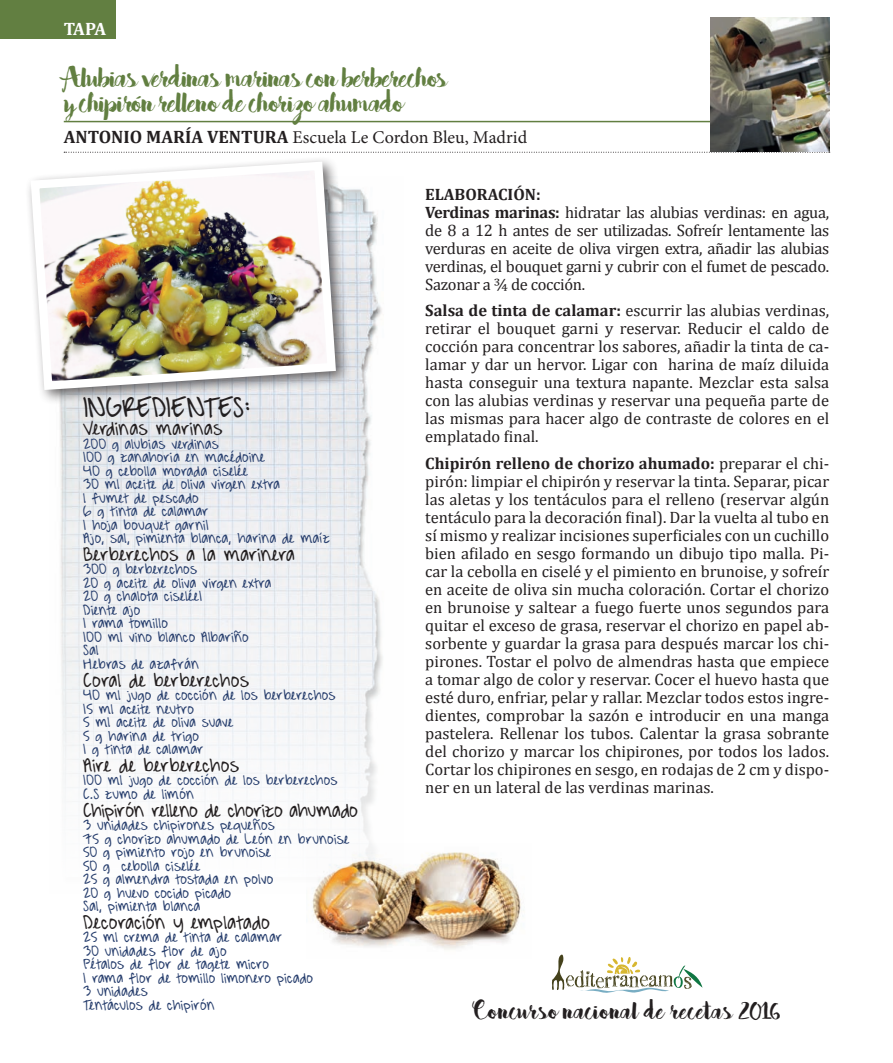
<style>
.page{position:relative;width:893px;height:1063px;background:#fff}
.page>*{position:absolute;margin:0;border:0;box-sizing:border-box;transform-origin:0 0}
.t1{font:34.5px/25.5px "Bakery";letter-spacing:-.04em;color:#627f41}
.t2{font:34.5px "A Hundred Miles";letter-spacing:-.01em;color:#231f20}
.t3{font:30px "Bakery";color:#231f20}
.t4{font:24px "A Hundred Miles";color:#231f20}
.t5{font:24px "A Hundred Miles";letter-spacing:.02em;color:#231f20}
.t6{font:18px/13.5px "A Hundred Miles";letter-spacing:.02em;color:#283f6e}
.t7{font:18px "Minion Pro";color:#231f20}
.t8{font:700 18px "Cambria";color:#fff}
.t9{font:16.5px/18px "Cambria";letter-spacing:-.02em;color:#231f20;text-align:justify}
.s1{font-family:"Cambria";font-weight:700}
.s2{font-weight:700}
</style>
<div class="page">
<div style="left:0;top:0;width:116px;height:39px;background:#627f41"></div>
<img style="left:59px;top:189px;width:324px;height:650px">
<hr style="left:64px;top:121px;width:765px;height:1px;background:#627f41">
<svg style="left:64px;top:152px;width:766px;height:1px"></svg>
<div style="left:25px;top:156px;width:326px;height:250px;background:#231f20;opacity:.67"></div>
<img style="left:26px;top:157px;width:314px;height:237px">
<svg style="left:552px;top:954px;width:150px;height:39px"></svg>
<img style="left:312px;top:843px;width:209px;height:107px">
<img style="left:710px;top:18px;width:119px;height:134px">
<p class="t8" style="left:64px;top:18px;width:44px">TAPA</p>
<h1 class="t1" style="left:64px;top:62px;width:385px">Alubias verdinas marinas con berberechos y chipirón relleno de chorizo ahumado</h1>
<p class="t7" style="left:64px;top:126px;width:465px"><span class="s1">ANTONIO MARÍA VENTURA</span> Escuela Le Cordon Bleu, Madrid</p>
<h1 class="t2" style="left:83px;top:390px;width:169px">INGREDIENTES:</h1>
<h3 class="t4" style="left:83px;top:416px;width:141px">Verdinas marinas</h3>
<p class="t6" style="left:83px;top:437px;width:248px">200 g alubias verdinas<br>100 g zanahoria en macédoine<br>40 g cebolla morada ciselée<br>30 ml aceite de oliva virgen extra<br>l fumet de pescado<br>6 g tinta de calamar<br>1 hoja bouquet garni1<br>Ajo, sal, pimienta blanca, harina de maíz</p>
<h3 class="t4" style="left:83px;top:542px;width:213px">Berberechos a la marinera</h3>
<p class="t6" style="left:83px;top:562px;width:189px">300 g berberechos<br>20 g aceite de oliva virgen extra<br>20 g chalota ciselée1<br>Diente ajo<br>1 rama tomillo<br>100 ml vino blanco Albariño<br>Sal<br>Hebras de azafrán</p>
<h3 class="t5" style="left:83px;top:668px;width:167px">Coral de berberechos</h3>
<p class="t6" style="left:83px;top:688px;width:254px">40 ml jugo de cocción de los berberechos<br>15 ml aceite neutro<br>5 ml aceite de oliva suave<br>5 g harina de trigo<br>1 g tinta de calamar</p>
<h3 class="t4" style="left:83px;top:753px;width:157px">Aire de berberechos</h3>
<p class="t6" style="left:83px;top:773px;width:256px">100 ml jugo de cocción de los berberechos<br>C.S zumo de limón</p>
<h3 class="t4" style="left:83px;top:798px;width:276px">Chipirón relleno de chorizo ahumado</h3>
<p class="t6" style="left:83px;top:818px;width:268px">3 unidades chipirones pequeños<br>75 g chorizo ahumado de León en brunoise<br>50 g pimiento rojo en brunoise<br>50 g cebolla ciselée<br>25 g almendra tostada en polvo<br>20 g huevo cocido picado<br>Sal, pimienta blanca</p>
<h3 class="t5" style="left:83px;top:910px;width:188px">Decoración y emplatado</h3>
<p class="t6" style="left:83px;top:930px;width:231px">25 ml crema de tinta de calamar<br>30 unidades flor de ajo<br>Pétalos de flor de tagete micro<br>1 rama flor de tomillo limonero picado<br>3 unidades<br>Tentáculos de chipirón</p>
<p class="t9" style="left:425px;top:185px;width:406px;text-align:left"><span class="s2">ELABORACIÓN:<br>Verdinas marinas:</span> hidratar las alubias verdinas: en agua, de 8 a 12 h antes de ser utilizadas. Sofreír lentamente las verduras en aceite de oliva virgen extra, añadir las alubias verdinas, el bouquet garni y cubrir con el fumet de pescado.<br>Sazonar a ¾ de cocción.</p>
<p class="t9" style="left:425px;top:302px;width:405px"><span class="s2">Salsa de tinta de calamar:</span> escurrir las alubias verdinas, retirar el bouquet garni y reservar. Reducir el caldo de cocción para concentrar los sabores, añadir la tinta de ca&shy;lamar y dar un hervor. Ligar con harina de maíz diluida hasta conseguir una textura napante. Mezclar esta salsa con las alubias verdinas y reservar una pequeña parte de las mismas para hacer algo de contraste de colores en el emplatado final.</p>
<p class="t9" style="left:425px;top:454px;width:405px"><span class="s2">Chipirón relleno de chorizo ahumado:</span> preparar el chi&shy;pirón: limpiar el chipirón y reservar la tinta. Separar, picar las aletas y los tentáculos para el relleno (reservar algún tentáculo para la decoración final). Dar la vuelta al tubo en sí mismo y realizar incisiones superficiales con un cuchillo bien afilado en sesgo formando un dibujo tipo malla. Pi&shy;car la cebolla en ciselé y el pimiento en brunoise, y sofreír en aceite de oliva sin mucha coloración. Cortar el chorizo en brunoise y saltear a fuego fuerte unos segundos para quitar el exceso de grasa, reservar el chorizo en papel ab&shy;sorbente y guardar la grasa para después marcar los chi&shy;pirones. Tostar el polvo de almendras hasta que empiece a tomar algo de color y reservar. Cocer el huevo hasta que esté duro, enfriar, pelar y rallar. Mezclar todos estos ingre&shy;dientes, comprobar la sazón e introducir en una manga pastelera. Rellenar los tubos. Calentar la grasa sobrante del chorizo y marcar los chipirones, por todos los lados.<br>Cortar los chipirones en sesgo, en rodajas de 2 cm y dispo&shy;ner en un lateral de las verdinas marinas.</p>
<h2 class="t3" style="left:474px;top:991px;width:308px">Concurso nacional de recetas 2016</h2>
</div>
